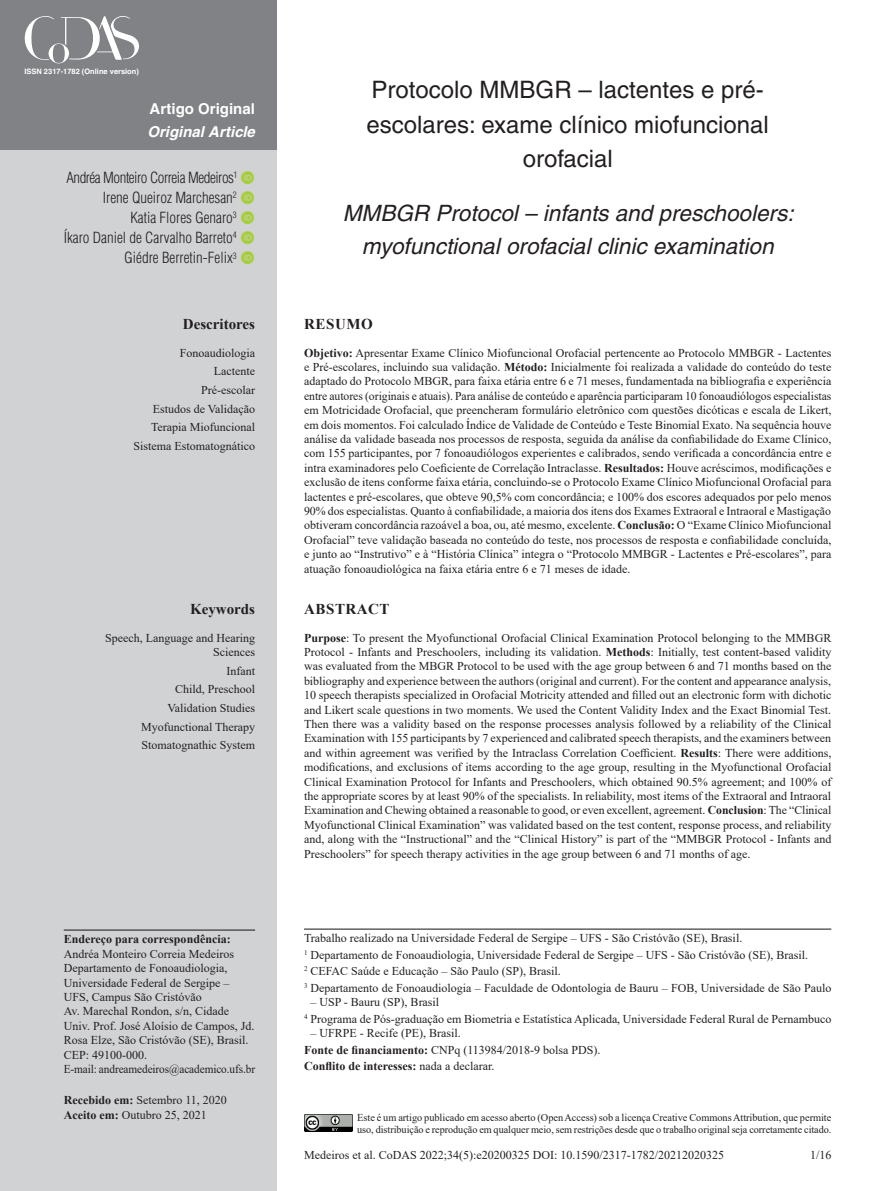
<style>
.page{position:relative;width:893px;height:1191px;background:#fff}
.page>*{position:absolute;margin:0;border:0;box-sizing:border-box;transform-origin:0 0}
.ArticleTitle{font:24px/34.5px "Helvetica";color:#231f20;text-align:center}
.ArticleTitle-Trans1{font:italic 22.5px/33px "Helvetica";color:#231f20;text-align:center}
.Authors{font:300 condensed 15px "Helvetica";color:#231f20}
.Authors-2{font:300 condensed 15px "Helvetica";letter-spacing:-.03em;color:#231f20}
.t1{font:italic 700 15px "Helvetica";color:#fff}
.t2{font:700 15px "Helvetica";color:#fff}
.KeywordsTitle{font:700 15px "Times New Roman";color:#231f20}
.KeywordsTitle-Trans1{font:700 15px "Times New Roman";color:#231f20}
.AbstractTitle-Trans1{font:700 15px "Times New Roman";letter-spacing:.035em;color:#231f20}
.AbstractTitle{font:700 15px "Times New Roman";letter-spacing:.035em;color:#231f20}
.Abstract-Trans1{font:12px/14.4px "Times New Roman";color:#231f20;text-align:justify}
.Abstract{font:12px/14.4px "Times New Roman";color:#231f20;text-align:justify}
.Affiliations{font:12px "Times New Roman";color:#231f20}
.Correspondence{font:12px/14.4px "Times New Roman";color:#231f20}
.Keywords-Trans1{font:12px/14.4px "Times New Roman";color:#231f20;text-align:right}
.Keywords{font:12px "Times New Roman";color:#231f20}
.fnArticleOther{font:12px "Times New Roman";color:#231f20}
.History{font:12px/14.4px "Times New Roman";color:#231f20}
.fnFinancial-disclosu{font:12px "Times New Roman";color:#231f20}
.fnConflict{font:700 12px "Times New Roman";color:#231f20}
.pubNameFooter{font:10.5px/12.6px "Times New Roman";letter-spacing:-.005em;color:#231f20}
.t3{font:700 7.5px "Helvetica";color:#fff}
.s1{font-weight:700}
.s2{font-weight:400}
</style>
<div class="page">
<div style="left:0;top:149px;width:276px;height:1042px;background:#d1d2d4"></div>
<div style="left:0;top:0;width:276px;height:149px;background:#808285"></div>
<img style="left:304px;top:1114px;width:48px;height:17px">
<svg style="left:24px;top:16px;width:115px;height:48px"></svg>
<hr style="left:64px;top:929px;width:191px;height:1px;background:#231f20">
<hr style="left:304px;top:928px;width:527px;height:1px;background:#231f20">
<p class="t3" style="left:24px;top:66px;width:116px">ISSN 2317-1782 (Online version)</p>
<p class="t2" style="left:150px;top:100px;width:107px">Artigo Original</p>
<p class="t1" style="left:147px;top:122px;width:109px">Original Article</p>
<p class="Authors-2" style="left:66px;top:168px;width:173px">Andréa Monteiro Correia Medeiros<sup>1</sup></p>
<p class="Authors" style="left:103px;top:188px;width:135px">Irene Queiroz Marchesan<sup>2</sup></p>
<p class="Authors" style="left:130px;top:208px;width:108px">Katia Flores Genaro<sup>3</sup></p>
<p class="Authors" style="left:64px;top:228px;width:175px">Íkaro Daniel de Carvalho Barreto<sup>4</sup></p>
<p class="Authors" style="left:125px;top:249px;width:114px">Giédre Berretin-Felix<sup>3</sup></p>
<p class="KeywordsTitle" style="left:183px;top:313px;width:74px">Descritores</p>
<p class="Keywords" style="left:180px;top:344px;width:77px">Fonoaudiologia</p>
<p class="Keywords" style="left:214px;top:363px;width:43px">Lactente</p>
<p class="Keywords" style="left:201px;top:381px;width:55px">Pré-escolar</p>
<p class="Keywords" style="left:153px;top:400px;width:104px">Estudos de Validação</p>
<p class="Keywords" style="left:151px;top:419px;width:106px">Terapia Miofuncional</p>
<p class="Keywords" style="left:133px;top:437px;width:123px">Sistema Estomatognático</p>
<p class="KeywordsTitle-Trans1" style="left:190px;top:598px;width:66px">Keywords</p>
<p class="Keywords-Trans1" style="left:105px;top:630px;width:151px">Speech, Language and Hearing<br>Sciences</p>
<p class="Keywords-Trans1" style="left:226px;top:663px;width:30px">Infant</p>
<p class="Keywords-Trans1" style="left:175px;top:681px;width:82px">Child, Preschool</p>
<p class="Keywords-Trans1" style="left:167px;top:700px;width:89px">Validation Studies</p>
<p class="Keywords-Trans1" style="left:141px;top:719px;width:116px">Myofunctional Therapy</p>
<p class="Keywords-Trans1" style="left:141px;top:737px;width:115px">Stomatognathic System</p>
<p class="Correspondence" style="left:64px;top:931px;width:193px"><span class="s1">Endereço para correspondência:<br></span>Andréa Monteiro Correia Medeiros Departamento de Fonoaudiologia, Universidade Federal de Sergipe – UFS, Campus São Cristóvão<br>Av. Marechal Rondon, s/n, Cidade Univ. Prof. José Aloísio de Campos, Jd.<br>Rosa Elze, São Cristóvão (SE), Brasil.<br>CEP: 49100-000.<br>E-mail: andreamedeiros@academico.ufs.br</p>
<p class="History" style="left:64px;top:1092px;width:165px"><span class="s1">Recebido em:</span> Setembro 11, 2020<br><span class="s1">Aceito em:</span> Outubro 25, 2021</p>
<p class="ArticleTitle" style="left:367px;top:72px;width:404px">Protocolo MMBGR – lactentes e pré&shy;escolares: exame clínico miofuncional orofacial</p>
<p class="ArticleTitle-Trans1" style="left:343px;top:197px;width:452px">MMBGR Protocol – infants and preschoolers: myofunctional orofacial clinic examination</p>
<p class="AbstractTitle" style="left:304px;top:313px;width:70px">RESUMO</p>
<p class="Abstract" style="left:304px;top:345px;width:529px"><span class="s1">Objetivo:</span> Apresentar Exame Clínico Miofuncional Orofacial pertencente ao Protocolo MMBGR - Lactentes e Pré-escolares, incluindo sua validação. <span class="s1">Método:</span> Inicialmente foi realizada a validade do conteúdo do teste adaptado do Protocolo MBGR, para faixa etária entre 6 e 71 meses, fundamentada na bibliografia e experiência entre autores (originais e atuais). Para análise de conteúdo e aparência participaram 10 fonoaudiólogos especialistas em Motricidade Orofacial, que preencheram formulário eletrônico com questões dicóticas e escala de Likert, em dois momentos. Foi calculado Índice de Validade de Conteúdo e Teste Binomial Exato. Na sequência houve análise da validade baseada nos processos de resposta, seguida da análise da confiabilidade do Exame Clínico, com 155 participantes, por 7 fonoaudiólogos experientes e calibrados, sendo verificada a concordância entre e intra examinadores pelo Coeficiente de Correlação Intraclasse. <span class="s1">Resultados:</span> Houve acréscimos, modificações e exclusão de itens conforme faixa etária, concluindo-se o Protocolo Exame Clínico Miofuncional Orofacial para lactentes e pré-escolares, que obteve 90,5% com concordância; e 100% dos escores adequados por pelo menos 90% dos especialistas. Quanto à confiabilidade, a maioria dos itens dos Exames Extraoral e Intraoral e Mastigação obtiveram concordância razoável a boa, ou, até mesmo, excelente. <span class="s1">Conclusão:</span> O “Exame Clínico Miofuncional Orofacial” teve validação baseada no conteúdo do teste, nos processos de resposta e confiabilidade concluída, e junto ao “Instrutivo” e à “História Clínica” integra o “Protocolo MMBGR - Lactentes e Pré-escolares”, para atuação fonoaudiológica na faixa etária entre 6 e 71 meses de idade.</p>
<p class="AbstractTitle-Trans1" style="left:304px;top:598px;width:87px">ABSTRACT</p>
<p class="Abstract-Trans1" style="left:304px;top:630px;width:529px"><span class="s1">Purpose</span>: To present the Myofunctional Orofacial Clinical Examination Protocol belonging to the MMBGR Protocol - Infants and Preschoolers, including its validation. <span class="s1">Methods</span>: Initially, test content-based validity was evaluated from the MBGR Protocol to be used with the age group between 6 and 71 months based on the bibliography and experience between the authors (original and current). For the content and appearance analysis, 10 speech therapists specialized in Orofacial Motricity attended and filled out an electronic form with dichotic and Likert scale questions in two moments. We used the Content Validity Index and the Exact Binomial Test.<br>Then there was a validity based on the response processes analysis followed by a reliability of the Clinical Examination with 155 participants by 7 experienced and calibrated speech therapists, and the examiners between and within agreement was verified by the Intraclass Correlation Coefficient. <span class="s1">Results</span>: There were additions, modifications, and exclusions of items according to the age group, resulting in the Myofunctional Orofacial Clinical Examination Protocol for Infants and Preschoolers, which obtained 90.5% agreement; and 100% of the appropriate scores by at least 90% of the specialists. In reliability, most items of the Extraoral and Intraoral Examination and Chewing obtained a reasonable to good, or even excellent, agreement. <span class="s1">Conclusion</span>: The “Clinical Myofunctional Clinical Examination” was validated based on the test content, response process, and reliability and, along with the “Instructional” and the “Clinical History” is part of the “MMBGR Protocol - Infants and Preschoolers” for speech therapy activities in the age group between 6 and 71 months of age.</p>
<p class="fnArticleOther" style="left:304px;top:930px;width:440px">Trabalho realizado na Universidade Federal de Sergipe – UFS - São Cristóvão (SE), Brasil.</p>
<p class="Affiliations" style="left:304px;top:946px;width:506px"><sup>1</sup> Departamento de Fonoaudiologia, Universidade Federal de Sergipe – UFS - São Cristóvão (SE), Brasil.</p>
<p class="Affiliations" style="left:304px;top:963px;width:258px"><sup>2</sup> CEFAC Saúde e Educação – São Paulo (SP), Brasil.</p>
<p class="Affiliations" style="left:304px;top:979px;width:529px"><sup>3</sup> Departamento de Fonoaudiologia – Faculdade de Odontologia de Bauru – FOB, Universidade de São Paulo</p>
<p class="Affiliations" style="left:310px;top:994px;width:130px">– USP - Bauru (SP), Brasil</p>
<p class="Affiliations" style="left:304px;top:1010px;width:529px"><sup>4</sup> Programa de Pós-graduação em Biometria e Estatística Aplicada, Universidade Federal Rural de Pernambuco</p>
<p class="Affiliations" style="left:310px;top:1024px;width:152px">– UFRPE - Recife (PE), Brasil.</p>
<p class="fnFinancial-disclosu" style="left:304px;top:1041px;width:298px"><span class="s1">Fonte de financiamento:</span> CNPq (113984/2018-9 bolsa PDS).</p>
<p class="fnConflict" style="left:304px;top:1057px;width:192px">Conflito de interesses: <span class="s2">nada a declarar.</span></p>
<p class="pubNameFooter" style="left:357px;top:1110px;width:476px">Este é um artigo publicado em acesso aberto (Open Access) sob a licença Creative Commons Attribution, que permite uso, distribuição e reprodução em qualquer meio, sem restrições desde que o trabalho original seja corretamente citado.</p>
<p class="Abstract-Trans1" style="left:304px;top:1147px;width:421px">Medeiros et al. CoDAS 2022;34(5):e20200325 DOI: 10.1590/2317-1782/20212020325</p>
<p class="Abstract-Trans1" style="left:810px;top:1147px;width:23px">1/16</p>
</div>
